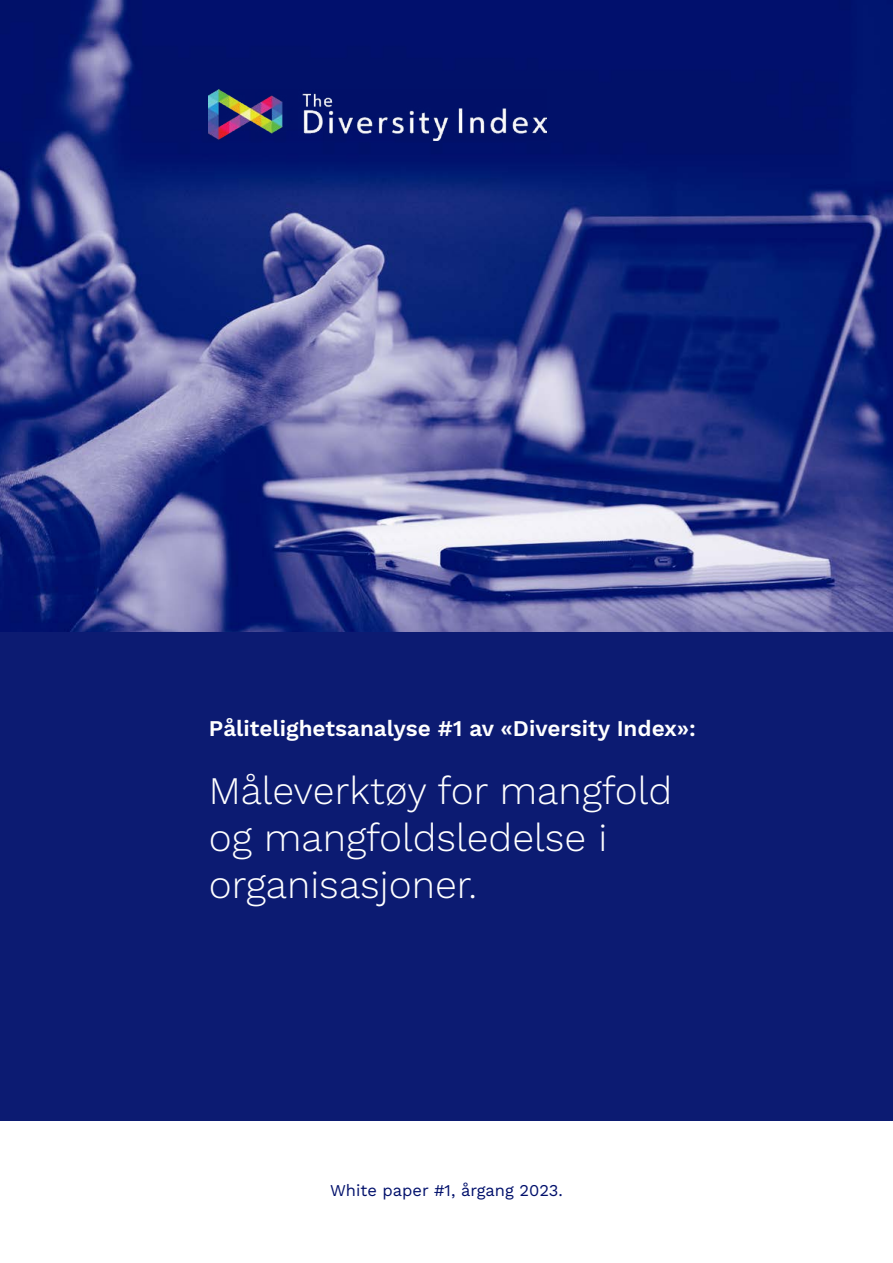
<style>
.page{position:relative;width:893px;height:1263px;background:#fff}
.page>*{position:absolute;margin:0;border:0;box-sizing:border-box;transform-origin:0 0}
.t1{font:300 39px/46.8px "Work Sans";color:#fff}
.t2{font:600 22.5px "Work Sans";color:#fff}
.t3{font:16.5px "Work Sans";color:#00106b}
</style>
<div class="page">
<div style="left:0;top:0;width:893px;height:1120px;background:#0c1b72"></div>
<img style="left:0;top:0;width:893px;height:631px">
<img style="left:209px;top:90px;width:338px;height:50px">
<p class="t2" style="left:209px;top:715px;width:489px">Pålitelighetsanalyse #1 av «Diversity Index»:</p>
<p class="t1" style="left:209px;top:769px;width:465px">Måleverktøy for mangfold og mangfoldsledelse i organisasjoner.</p>
<p class="t3" style="left:330px;top:1178px;width:234px">White paper #1, årgang 2023.</p>
</div>
